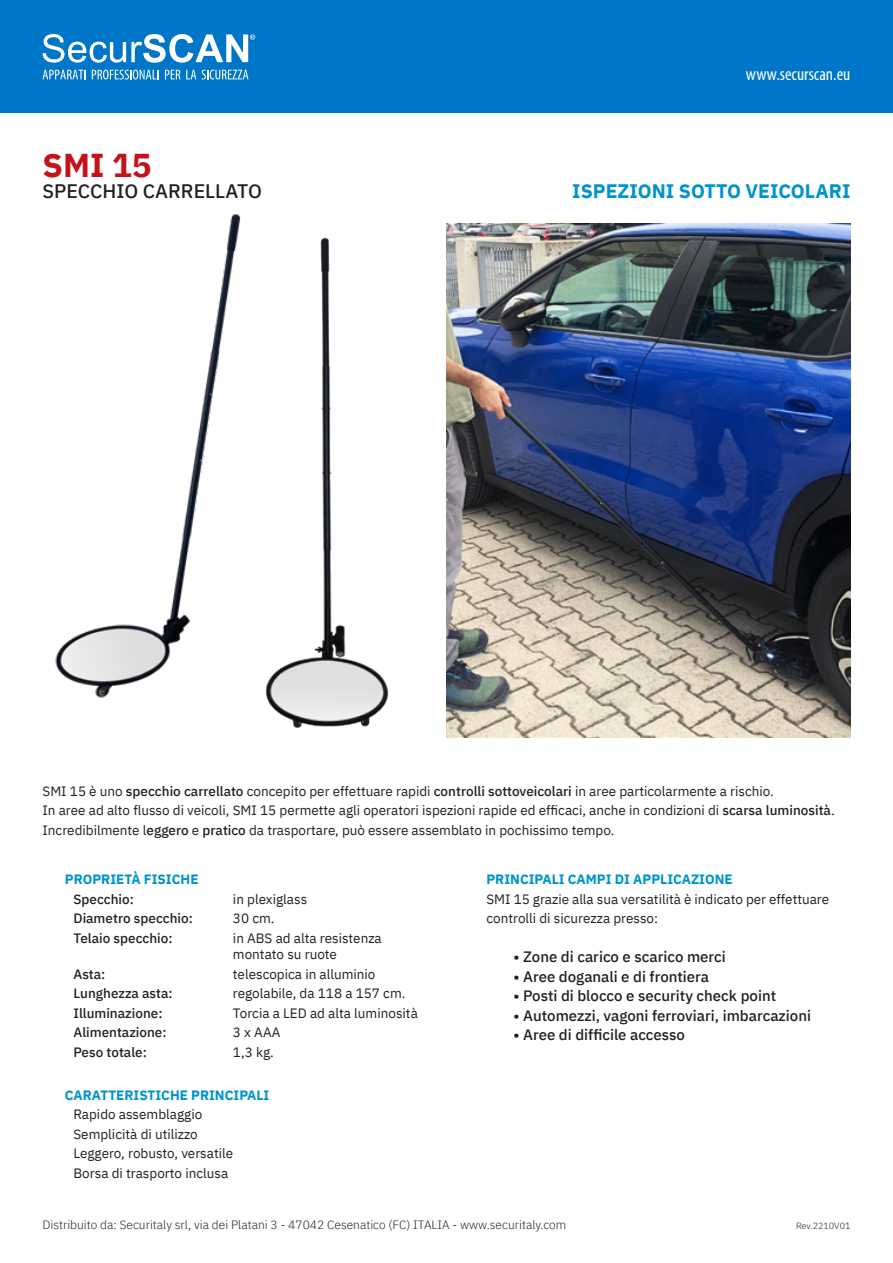
<style>
.page{position:relative;width:893px;height:1263px;background:#fff}
.page>*{position:absolute;margin:0;border:0;box-sizing:border-box;transform-origin:0 0}
.t1{font:700 33px "IBM Plex Sans";color:#c4121a}
.t2{font:700 19.5px "IBM Plex Sans";color:#0094ca}
.t3{font:500 19.5px "IBM Plex Sans";color:#231f20}
.t4{font:condensed 18px "Myriad Pro";color:#fff}
.Campi_di_Applicazion{font:500 15px "IBM Plex Sans";color:#231f20}
.t5{font:13.5px/19.5px "IBM Plex Sans";color:#231f20}
.t6{font:500 13.5px "IBM Plex Sans";color:#231f20}
.t7{font:700 13.5px "IBM Plex Sans";color:#0094ca}
.t8{font:300 12px "IBM Plex Sans";color:#231f20}
.t9{font:300 9px "IBM Plex Sans";color:#231f20}
.s1{font-weight:500}
</style>
<div class="page">
<img style="left:65px;top:213px;width:499px;height:516px">
<img style="left:446px;top:224px;width:404px;height:514px">
<div style="left:0;top:0;width:893px;height:113px;background:#0076c8"></div>
<svg style="left:43px;top:34px;width:212px;height:29px"></svg>
<svg style="left:43px;top:70px;width:42px;height:9px"></svg>
<svg style="left:92px;top:70px;width:67px;height:9px"></svg>
<svg style="left:165px;top:70px;width:31px;height:9px"></svg>
<svg style="left:202px;top:70px;width:46px;height:9px"></svg>
<p class="t1" style="left:43px;top:139px;width:111px">SMI 15</p>
<p class="t3" style="left:43px;top:176px;width:221px">SPECCHIO CARRELLATO</p>
<p class="t4" style="left:746px;top:63px;width:106px">www.securscan.eu</p>
<p class="t2" style="left:572px;top:175px;width:280px">ISPEZIONI SOTTO VEICOLARI</p>
<p class="t5" style="left:43px;top:780px;width:733px">SMI 15 è uno <span class="s1">specchio carrellato</span> concepito per effettuare rapidi <span class="s1">controlli sottoveicolari</span> in aree particolarmente a rischio.</p>
<p class="t5" style="left:43px;top:800px;width:794px">In aree ad alto flusso di veicoli, SMI 15 permette agli operatori ispezioni rapide ed efficaci, anche in condizioni di <span class="s1">scarsa luminosità</span>.</p>
<p class="t5" style="left:43px;top:819px;width:573px">Incredibilmente l<span class="s1">eggero</span> e <span class="s1">pratico</span> da trasportare, può essere assemblato in pochissimo tempo.</p>
<p class="t7" style="left:486px;top:868px;width:248px">PRINCIPALI CAMPI DI APPLICAZIONE</p>
<p class="t5" style="left:486px;top:888px;width:344px">SMI 15 grazie alla sua versatilità è indicato per effettuare controlli di sicurezza presso:</p>
<p class="Campi_di_Applicazion" style="left:513px;top:945px;width:214px">• Zone di carico e scarico merci</p>
<p class="Campi_di_Applicazion" style="left:513px;top:964px;width:197px">• Aree doganali e di frontiera</p>
<p class="Campi_di_Applicazion" style="left:513px;top:984px;width:264px">• Posti di blocco e security check point</p>
<p class="Campi_di_Applicazion" style="left:513px;top:1003px;width:299px">• Automezzi, vagoni ferroviari, imbarcazioni</p>
<p class="Campi_di_Applicazion" style="left:513px;top:1023px;width:173px">• Aree di difficile accesso</p>
<p class="t7" style="left:65px;top:868px;width:135px">PROPRIETÀ FISICHE</p>
<p class="t6" style="left:73px;top:888px;width:62px">Specchio:</p>
<p class="t5" style="left:233px;top:888px;width:76px">in plexiglass</p>
<p class="t6" style="left:73px;top:908px;width:121px">Diametro specchio:</p>
<p class="t5" style="left:233px;top:907px;width:43px">30 cm.</p>
<p class="t6" style="left:73px;top:927px;width:101px">Telaio specchio:</p>
<p class="t5" style="left:233px;top:928px;width:150px;line-height:16.5px">in ABS ad alta resistenza montato su ruote</p>
<p class="t6" style="left:73px;top:963px;width:34px">Asta:</p>
<p class="t5" style="left:233px;top:963px;width:144px">telescopica in alluminio</p>
<p class="t6" style="left:73px;top:983px;width:101px">Lunghezza asta:</p>
<p class="t5" style="left:233px;top:982px;width:174px">regolabile, da 118 a 157 cm.</p>
<p class="t6" style="left:73px;top:1002px;width:91px">Illuminazione:</p>
<p class="t5" style="left:233px;top:1002px;width:186px">Torcia a LED ad alta luminosità</p>
<p class="t6" style="left:73px;top:1022px;width:95px">Alimentazione:</p>
<p class="t5" style="left:233px;top:1021px;width:49px">3 x AAA</p>
<p class="t6" style="left:73px;top:1041px;width:75px">Peso totale:</p>
<p class="t5" style="left:233px;top:1041px;width:43px">1,3 kg.</p>
<p class="t7" style="left:65px;top:1084px;width:206px">CARATTERISTICHE PRINCIPALI</p>
<p class="t5" style="left:73px;top:1104px;width:130px">Rapido assemblaggio</p>
<p class="t5" style="left:73px;top:1123px;width:126px">Semplicità di utilizzo</p>
<p class="t5" style="left:73px;top:1143px;width:161px">Leggero, robusto, versatile</p>
<p class="t5" style="left:73px;top:1162px;width:156px">Borsa di trasporto inclusa</p>
<p class="t8" style="left:43px;top:1216px;width:525px">Distribuito da: Securitaly srl, via dei Platani 3 - 47042 Cesenatico (FC) ITALIA - www.securitaly.com</p>
<p class="t9" style="left:796px;top:1219px;width:56px">Rev.2210V01</p>
</div>
